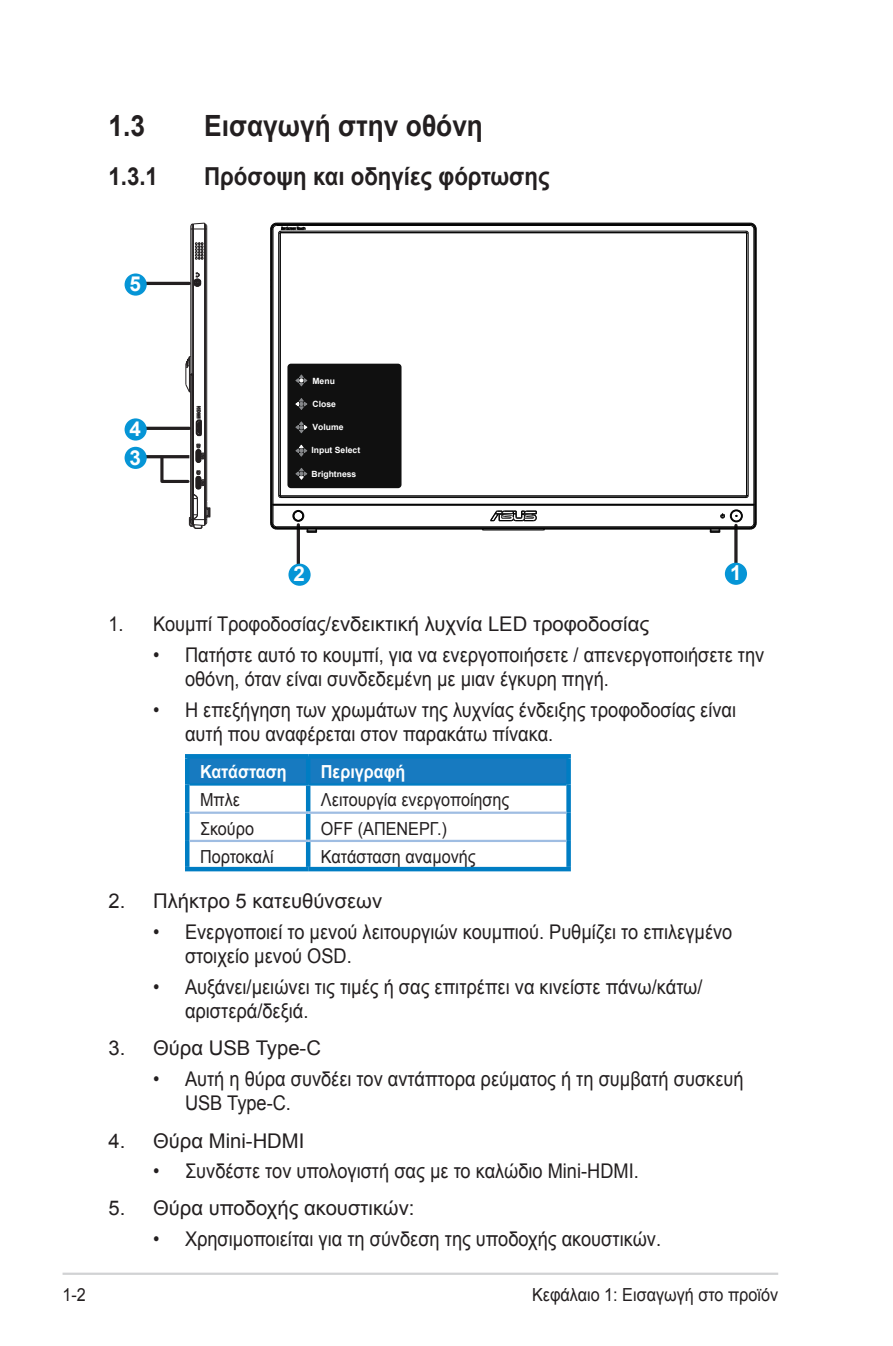
<style>
.page{position:relative;width:893px;height:1346px;background:#fff}
.page>*{position:absolute;margin:0;border:0;box-sizing:border-box;transform-origin:0 0}
.Heading_1{font:700 29.25px "Arial";color:#231f20;scale:.9 1}
.Heading_2{font:700 24.75px "Arial";color:#231f20;scale:.9 1}
.t1{font:700 20.7px "Arial";color:#fff}
.t2{font:20.25px/24.3px "Arial";color:#231f20;scale:.9 1}
.t3{font:20.25px "Arial";color:#231f20}
.Table_Text_-new{font:18px "Arial";color:#231f20;scale:.9 1}
.Table_Text_Head_-_new{font:700 18px "Arial";color:#fff;scale:.9 1}
.t4{font:700 8.55px "Arial";color:#fff}
</style>
<div class="page">
<hr style="left:63px;top:1272px;width:715px;height:3px;background:#d1d2d4">
<svg style="left:734px;top:525px;width:4px;height:38px"></svg>
<hr style="left:145px;top:455px;width:44px;height:3px;background:#231f20">
<hr style="left:297px;top:525px;width:3px;height:44px;background:#231f20">
<div style="left:725px;top:563px;width:22px;height:22px;background:#0695d6;border-radius:50%"></div>
<div style="left:125px;top:447px;width:22px;height:22px;background:#0695d6;border-radius:50%"></div>
<hr style="left:145px;top:427px;width:44px;height:3px;background:#231f20">
<div style="left:125px;top:418px;width:22px;height:22px;background:#0695d6;border-radius:50%"></div>
<hr style="left:145px;top:282px;width:44px;height:3px;background:#231f20">
<div style="left:125px;top:273px;width:22px;height:23px;background:#0695d6;border-radius:50%"></div>
<div style="left:288px;top:564px;width:23px;height:22px;background:#0695d6;border-radius:50%"></div>
<div style="left:287px;top:364px;width:114px;height:124px;background:#101010;border-radius:4px"></div>
<svg style="left:295px;top:374px;width:13px;height:13px"></svg>
<svg style="left:295px;top:398px;width:13px;height:12px"></svg>
<svg style="left:295px;top:421px;width:13px;height:13px"></svg>
<svg style="left:295px;top:444px;width:13px;height:13px"></svg>
<svg style="left:295px;top:468px;width:13px;height:12px"></svg>
<hr style="left:270px;top:229px;width:1px;height:294px;background:#030303">
<hr style="left:271px;top:229px;width:1px;height:294px;background:#030303">
<hr style="left:272px;top:229px;width:1px;height:294px;background:#030303">
<hr style="left:273px;top:229px;width:1px;height:275px;background:#030303">
<hr style="left:278px;top:233px;width:1px;height:262px;background:#030303">
<hr style="left:280px;top:233px;width:1px;height:262px;background:#030303">
<hr style="left:483px;top:530px;width:61px;height:1px;background:#030303">
<hr style="left:277px;top:529px;width:473px;height:1px;background:#030303">
<hr style="left:277px;top:528px;width:473px;height:1px;background:#030303">
<hr style="left:277px;top:527px;width:473px;height:1px;background:#030303">
<hr style="left:277px;top:526px;width:473px;height:1px;background:#030303">
<hr style="left:273px;top:505px;width:481px;height:1px;background:#030303">
<hr style="left:273px;top:504px;width:481px;height:1px;background:#030303">
<hr style="left:281px;top:497px;width:465px;height:1px;background:#030303">
<hr style="left:281px;top:496px;width:465px;height:1px;background:#030303">
<hr style="left:281px;top:495px;width:465px;height:1px;background:#030303">
<hr style="left:281px;top:232px;width:465px;height:1px;background:#030303">
<hr style="left:281px;top:231px;width:465px;height:1px;background:#030303">
<hr style="left:277px;top:225px;width:473px;height:1px;background:#030303">
<hr style="left:277px;top:224px;width:473px;height:1px;background:#030303">
<hr style="left:277px;top:223px;width:473px;height:1px;background:#030303">
<hr style="left:746px;top:233px;width:1px;height:262px;background:#030303">
<hr style="left:748px;top:233px;width:1px;height:262px;background:#030303">
<hr style="left:753px;top:229px;width:1px;height:275px;background:#030303">
<hr style="left:754px;top:229px;width:1px;height:294px;background:#030303">
<hr style="left:755px;top:229px;width:1px;height:294px;background:#030303">
<hr style="left:756px;top:229px;width:1px;height:294px;background:#030303">
<div style="left:294px;top:511px;width:9px;height:9px;border:1px solid #030303;border-radius:50%"></div>
<svg style="left:270px;top:504px;width:7px;height:25px"></svg>
<div style="left:731px;top:510px;width:11px;height:11px;border:1px solid #030303;border-radius:50%"></div>
<div style="left:731px;top:511px;width:10px;height:10px;border:1px solid #030303;border-radius:50%"></div>
<svg style="left:750px;top:504px;width:6px;height:25px"></svg>
<svg style="left:746px;top:223px;width:10px;height:11px"></svg>
<svg style="left:307px;top:529px;width:10px;height:4px"></svg>
<svg style="left:710px;top:529px;width:10px;height:4px"></svg>
<svg style="left:720px;top:513px;width:5px;height:5px"></svg>
<div style="left:293px;top:510px;width:11px;height:11px;border:1px solid #030303;border-radius:50%"></div>
<div style="left:730px;top:510px;width:12px;height:12px;border:1px solid #030303;border-radius:50%"></div>
<svg style="left:490px;top:511px;width:47px;height:10px"></svg>
<svg style="left:270px;top:223px;width:36px;height:11px"></svg>
<hr style="left:190px;top:226px;width:1px;height:148px;background:#231f20">
<hr style="left:190px;top:375px;width:1px;height:148px;background:#231f20">
<hr style="left:192px;top:224px;width:1px;height:150px;background:#231f20">
<hr style="left:192px;top:375px;width:1px;height:150px;background:#231f20">
<hr style="left:193px;top:224px;width:1px;height:271px;background:#231f20">
<hr style="left:204px;top:223px;width:1px;height:302px;background:#231f20">
<hr style="left:205px;top:224px;width:1px;height:300px;background:#231f20">
<hr style="left:206px;top:225px;width:1px;height:276px;background:#231f20">
<svg style="left:191px;top:223px;width:16px;height:7px"></svg>
<svg style="left:185px;top:356px;width:8px;height:38px"></svg>
<svg style="left:194px;top:272px;width:7px;height:15px"></svg>
<svg style="left:195px;top:406px;width:7px;height:30px"></svg>
<svg style="left:195px;top:243px;width:8px;height:16px"></svg>
<svg style="left:159px;top:444px;width:51px;height:85px"></svg>
<div style="left:189px;top:758px;width:377px;height:25px;background:#177ac0"></div>
<hr style="left:185px;top:758px;width:4px;height:26px;background:#007dc3">
<svg style="left:185px;top:754px;width:123px;height:4px"></svg>
<hr style="left:306px;top:758px;width:4px;height:25px;background:#007dc3">
<div style="left:566px;top:758px;width:5px;height:26px;background:#007dc3"></div>
<svg style="left:308px;top:754px;width:263px;height:4px"></svg>
<hr style="left:185px;top:784px;width:4px;height:29px;background:#007dc3">
<hr style="left:189px;top:783px;width:119px;height:2px;background:#007dc3">
<hr style="left:306px;top:785px;width:4px;height:26px;background:#007dc3">
<div style="left:566px;top:784px;width:5px;height:29px;background:#007dc3"></div>
<hr style="left:308px;top:783px;width:258px;height:2px;background:#007dc3">
<hr style="left:185px;top:813px;width:4px;height:28px;background:#007dc3">
<hr style="left:189px;top:811px;width:119px;height:3px;background:#9fbde2">
<hr style="left:306px;top:814px;width:4px;height:26px;background:#007dc3">
<div style="left:566px;top:813px;width:5px;height:28px;background:#007dc3"></div>
<hr style="left:308px;top:811px;width:258px;height:3px;background:#9fbde2">
<hr style="left:185px;top:841px;width:4px;height:26px;background:#007dc3">
<hr style="left:189px;top:840px;width:119px;height:2px;background:#9fbde2">
<hr style="left:185px;top:867px;width:123px;height:4px;background:#007dc3">
<hr style="left:306px;top:842px;width:4px;height:25px;background:#007dc3">
<div style="left:566px;top:841px;width:5px;height:26px;background:#007dc3"></div>
<hr style="left:308px;top:840px;width:258px;height:2px;background:#9fbde2">
<hr style="left:308px;top:867px;width:263px;height:4px;background:#007dc3">
<p class="Heading_1" style="left:108px;top:105px;width:42px">1.3</p>
<p class="Heading_1" style="left:204px;top:105px;width:311px">Εισαγωγή στην οθόνη</p>
<p class="Heading_2" style="left:108px;top:159px;width:57px">1.3.1</p>
<p class="Heading_2" style="left:204px;top:159px;width:385px">Πρόσοψη και οδηγίες φόρτωσης</p>
<p class="t1" style="left:130px;top:270px;width:13px">5</p>
<p class="t1" style="left:130px;top:415px;width:13px">4</p>
<p class="t1" style="left:130px;top:444px;width:13px">3</p>
<p class="t4" style="left:312px;top:375px;width:24px">Menu</p>
<p class="t4" style="left:312px;top:398px;width:25px">Close</p>
<p class="t4" style="left:312px;top:422px;width:33px">Volume</p>
<p class="t4" style="left:311px;top:445px;width:50px">Input Select</p>
<p class="t4" style="left:311px;top:468px;width:46px">Brightness</p>
<p class="t1" style="left:293px;top:560px;width:13px">2</p>
<p class="t1" style="left:730px;top:559px;width:13px">1</p>
<p class="t2" style="left:108px;top:612px;width:602px">1. Κουμπί Τροφοδοσίας/ενδεικτική λυχνία LED τροφοδοσίας</p>
<p class="t2" style="left:185px;top:643px;width:645px;text-indent:-32px">• Πατήστε αυτό το κουμπί, για να ενεργοποιήσετε / απενεργοποιήσετε την οθόνη, όταν είναι συνδεδεμένη με μιαν έγκυρη πηγή.</p>
<p class="t2" style="left:185px;top:698px;width:614px;text-indent:-32px">• Η επεξήγηση των χρωμάτων της λυχνίας ένδειξης τροφοδοσίας είναι αυτή που αναφέρεται στον παρακάτω πίνακα.</p>
<p class="Table_Text_Head_-_new" style="left:200px;top:759px;width:98px">Κατάσταση</p>
<p class="Table_Text_Head_-_new" style="left:321px;top:759px;width:95px">Περιγραφή</p>
<p class="Table_Text_-new" style="left:200px;top:788px;width:46px">Μπλε</p>
<p class="Table_Text_-new" style="left:321px;top:788px;width:211px">Λειτουργία ενεργοποίησης</p>
<p class="Table_Text_-new" style="left:200px;top:816px;width:62px">Σκούρο</p>
<p class="Table_Text_-new" style="left:321px;top:816px;width:141px">OFF (ΑΠΕΝΕΡΓ.)</p>
<p class="Table_Text_-new" style="left:200px;top:844px;width:84px">Πορτοκαλί</p>
<p class="Table_Text_-new" style="left:321px;top:844px;width:173px">Κατάσταση αναμονής</p>
<p class="t3" style="left:108px;top:888px;width:275px">2. Πλήκτρο 5 κατευθύνσεων</p>
<p class="t2" style="left:185px;top:920px;width:610px;text-indent:-32px">• Ενεργοποιεί το μενού λειτουργιών κουμπιού. Ρυθμίζει το επιλεγμένο στοιχείο μενού OSD.</p>
<p class="t2" style="left:185px;top:975px;width:577px;text-indent:-32px">• Αυξάνει/μειώνει τις τιμές ή σας επιτρέπει να κινείστε πάνω/κάτω/ αριστερά/δεξιά.</p>
<p class="t3" style="left:108px;top:1035px;width:214px">3. Θύρα USB Type-C</p>
<p class="t2" style="left:185px;top:1067px;width:622px;text-indent:-32px">• Αυτή η θύρα συνδέει τον αντάπτορα ρεύματος ή τη συμβατή συσκευή<br>USB Type-C.</p>
<p class="t3" style="left:108px;top:1127px;width:197px">4. Θύρα Mini-HDMI</p>
<p class="t2" style="left:153px;top:1159px;width:541px">• Συνδέστε τον υπολογιστή σας με το καλώδιο Mini-HDMI.</p>
<p class="t3" style="left:108px;top:1195px;width:307px">5. Θύρα υποδοχής ακουστικών:</p>
<p class="t2" style="left:153px;top:1227px;width:566px">• Χρησιμοποιείται για τη σύνδεση της υποδοχής ακουστικών.</p>
<p class="Table_Text_-new" style="left:63px;top:1282px;width:28px">1-2</p>
<p class="Table_Text_-new" style="left:532px;top:1282px;width:275px">Κεφάλαιο 1: Εισαγωγή στο προϊόν</p>
</div>
